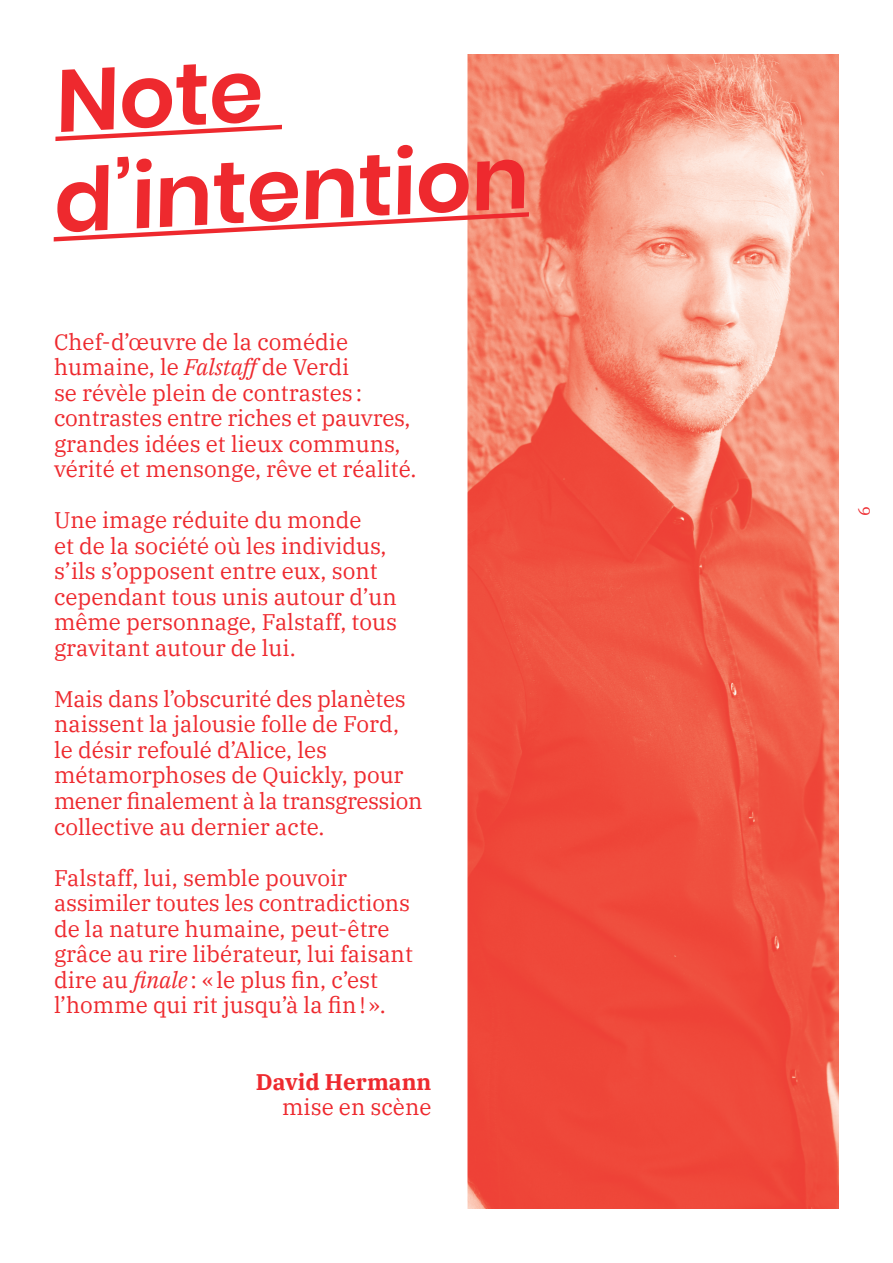
<style>
.page{position:relative;width:893px;height:1263px;background:#fff}
.page>*{position:absolute;margin:0;border:0;box-sizing:border-box;transform-origin:0 0}
.Biographie___texte_c{font:600 87.6px/100.2px "Poppins";color:#ee292e}
.Biographie___texte_c-2{font:22.5px/25.5px "IBM Plex Serif";color:#ee292e}
.Biographie___texte_c-3{font:700 22.5px "IBM Plex Serif";color:#ee292e}
.t1{font:16.5px "IBM Plex Serif";color:#ee292e}
.s1{font-style:italic}
</style>
<div class="page">
<img style="left:467px;top:54px;width:372px;height:1155px">
<svg style="left:51px;top:122px;width:231px;height:21px"></svg>
<svg style="left:49px;top:210px;width:484px;height:34px"></svg>
<p class="Biographie___texte_c" style="left:44px;top:52px;width:477px;rotate:-3deg">Note d’intention</p>
<p class="Biographie___texte_c-2" style="left:54px;top:327px;width:297px">Chef-d’œuvre de la comédie humaine, le <span class="s1">Falstaff</span> de Verdi</p>
<p class="Biographie___texte_c-2" style="left:54px;top:378px;width:364px">se révèle plein de contrastes : contrastes entre riches et pauvres, grandes idées et lieux communs, vérité et mensonge, rêve et réalité.</p>
<p class="Biographie___texte_c-2" style="left:54px;top:506px;width:309px">Une image réduite du monde</p>
<p class="Biographie___texte_c-2" style="left:54px;top:531px;width:334px">et de la société où les individus,</p>
<p class="Biographie___texte_c-2" style="left:54px;top:557px;width:345px">s’ils s’opposent entre eux, sont cependant tous unis autour d’un même personnage, Falstaff, tous gravitant autour de lui.</p>
<p class="Biographie___texte_c-2" style="left:54px;top:684px;width:353px">Mais dans l’obscurité des planètes naissent la jalousie folle de Ford,</p>
<p class="Biographie___texte_c-2" style="left:54px;top:735px;width:370px">le désir refoulé d’Alice, les métamorphoses de Quickly, pour mener finalement à la transgression collective au dernier acte.</p>
<p class="Biographie___texte_c-2" style="left:54px;top:863px;width:360px">Falstaff, lui, semble pouvoir assimiler toutes les contradictions de la nature humaine, peut-être grâce au rire libérateur, lui faisant dire au <span class="s1">finale</span> : «le plus fin, c’est l’homme qui rit jusqu’à la fin!».</p>
<p class="Biographie___texte_c-3" style="left:256px;top:1064px;width:177px">David Hermann</p>
<p class="Biographie___texte_c-2" style="left:282px;top:1092px;width:151px">mise en scène</p>
<p class="t1" style="left:851px;top:515px;width:11px;rotate:-90deg">6</p>
</div>
